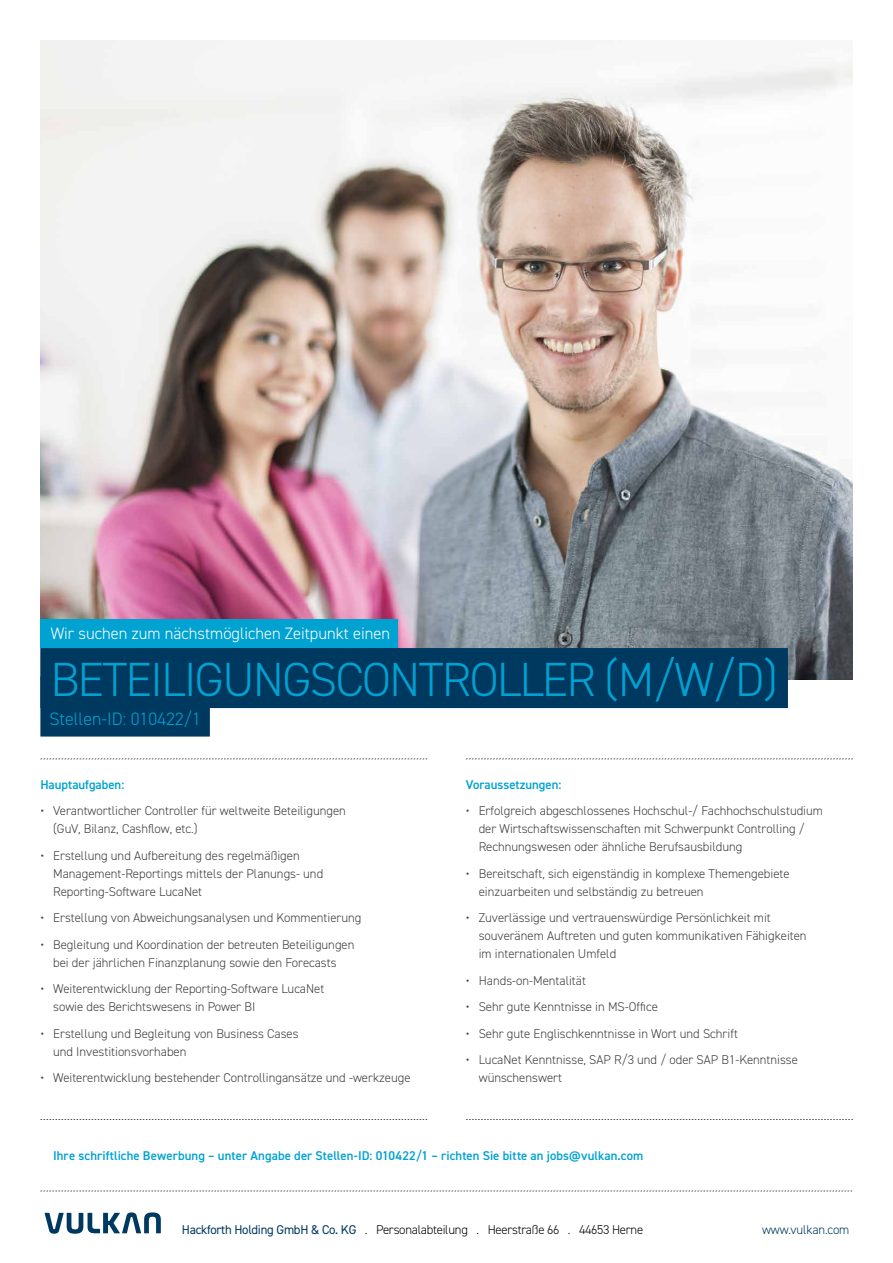
<style>
.page{position:relative;width:893px;height:1263px;background:#fff}
.page>*{position:absolute;margin:0;border:0;box-sizing:border-box;transform-origin:0 0}
.t1{font:300 48px "DIN2014";letter-spacing:-.03em;color:#00a2d2}
.t2{font:300 18px "DIN2014";color:#00a2d2}
.t3{font:300 16.5px "DIN2014";color:#fff}
.t4{font:300 12.75px/18px "DIN2014";color:#3e3d40}
.t5{font:600 12.75px "DIN2014";letter-spacing:.005em;color:#00a2d2}
.t6{font:300 12.75px "DIN2014";letter-spacing:-.02em;color:#000}
.t7{font:300 12.75px "DIN2014";letter-spacing:-.01em;color:#003960}
.s1{font-weight:400;color:#003960}
</style>
<div class="page">
<img style="left:40px;top:40px;width:813px;height:640px">
<div style="left:40px;top:648px;width:748px;height:60px;background:#003960"></div>
<div style="left:40px;top:676px;width:170px;height:60px;background:#003960"></div>
<div style="left:40px;top:619px;width:358px;height:29px;background:#00a2d2"></div>
<svg style="left:41px;top:759px;width:386px;height:1px"></svg>
<svg style="left:466px;top:759px;width:387px;height:1px"></svg>
<svg style="left:45px;top:1212px;width:116px;height:22px"></svg>
<svg style="left:41px;top:1191px;width:811px;height:1px"></svg>
<svg style="left:41px;top:1119px;width:386px;height:1px"></svg>
<svg style="left:466px;top:1119px;width:387px;height:1px"></svg>
<p class="t3" style="left:51px;top:623px;width:341px">Wir suchen zum nächstmöglichen Zeitpunkt einen</p>
<h1 class="t1" style="left:51px;top:650px;width:729px">BETEILIGUNGSCONTROLLER (M/W/D)</h1>
<h2 class="t2" style="left:49px;top:707px;width:153px">Stellen-ID: 010422/1</h2>
<p class="t5" style="left:40px;top:776px;width:85px">Hauptaufgaben:</p>
<p class="t4" style="left:53px;top:802px;width:294px;text-indent:-13px">• Verantwortlicher Controller für weltweite Beteiligungen (GuV, Bilanz, Cashflow, etc.)</p>
<p class="t4" style="left:53px;top:846px;width:272px;text-indent:-13px">• Erstellung und Aufbereitung des regelmäßigen<br>Management-Reportings mittels der Planungs- und<br>Reporting-Software LucaNet</p>
<p class="t4" style="left:40px;top:909px;width:323px">• Erstellung von Abweichungsanalysen und Kommentierung</p>
<p class="t4" style="left:40px;top:935px;width:316px;text-align:center">• Begleitung und Koordination der betreuten Beteiligungen bei der jährlichen Finanzplanung sowie den Forecasts</p>
<p class="t4" style="left:53px;top:980px;width:273px;text-indent:-13px">• Weiterentwicklung der Reporting-Software LucaNet sowie des Berichtswesens in Power BI</p>
<p class="t4" style="left:53px;top:1024px;width:247px;text-indent:-13px">• Erstellung und Begleitung von Business Cases und Investitionsvorhaben</p>
<p class="t4" style="left:40px;top:1069px;width:372px">• Weiterentwicklung bestehender Controllingansätze und -werkzeuge</p>
<p class="t5" style="left:466px;top:776px;width:97px">Voraussetzungen:</p>
<p class="t4" style="left:479px;top:802px;width:346px;text-indent:-13px">• Erfolgreich abgeschlossenes Hochschul-/ Fachhochschulstudium der Wirtschaftswissenschaften mit Schwerpunkt Controlling /<br>Rechnungswesen oder ähnliche Berufsausbildung</p>
<p class="t4" style="left:479px;top:864px;width:312px;text-indent:-13px">• Bereitschaft, sich eigenständig in komplexe Themengebiete einzuarbeiten und selbständig zu betreuen</p>
<p class="t4" style="left:479px;top:909px;width:329px;text-indent:-13px">• Zuverlässige und vertrauenswürdige Persönlichkeit mit souveränem Auftreten und guten kommunikativen Fähigkeiten im internationalen Umfeld</p>
<p class="t4" style="left:466px;top:971px;width:122px">• Hands-on-Mentalität</p>
<p class="t4" style="left:466px;top:998px;width:193px">• Sehr gute Kenntnisse in MS-Office</p>
<p class="t4" style="left:466px;top:1024px;width:274px">• Sehr gute Englischkenntnisse in Wort und Schrift</p>
<p class="t4" style="left:479px;top:1051px;width:321px;text-indent:-13px">• LucaNet Kenntnisse, SAP R/3 und / oder SAP B1-Kenntnisse wünschenswert</p>
<p class="t5" style="left:53px;top:1147px;width:592px">Ihre schriftliche Bewerbung – unter Angabe der Stellen-ID: 010422/1 – richten Sie bitte an jobs@vulkan.com</p>
<p class="t6" style="left:182px;top:1222px;width:463px"><span class="s1">Hackforth Holding GmbH &amp; Co. KG</span> . Personalabteilung . Heerstraße 66 . 44653 Herne</p>
<p class="t7" style="left:762px;top:1221px;width:89px">www.vulkan.com</p>
</div>
